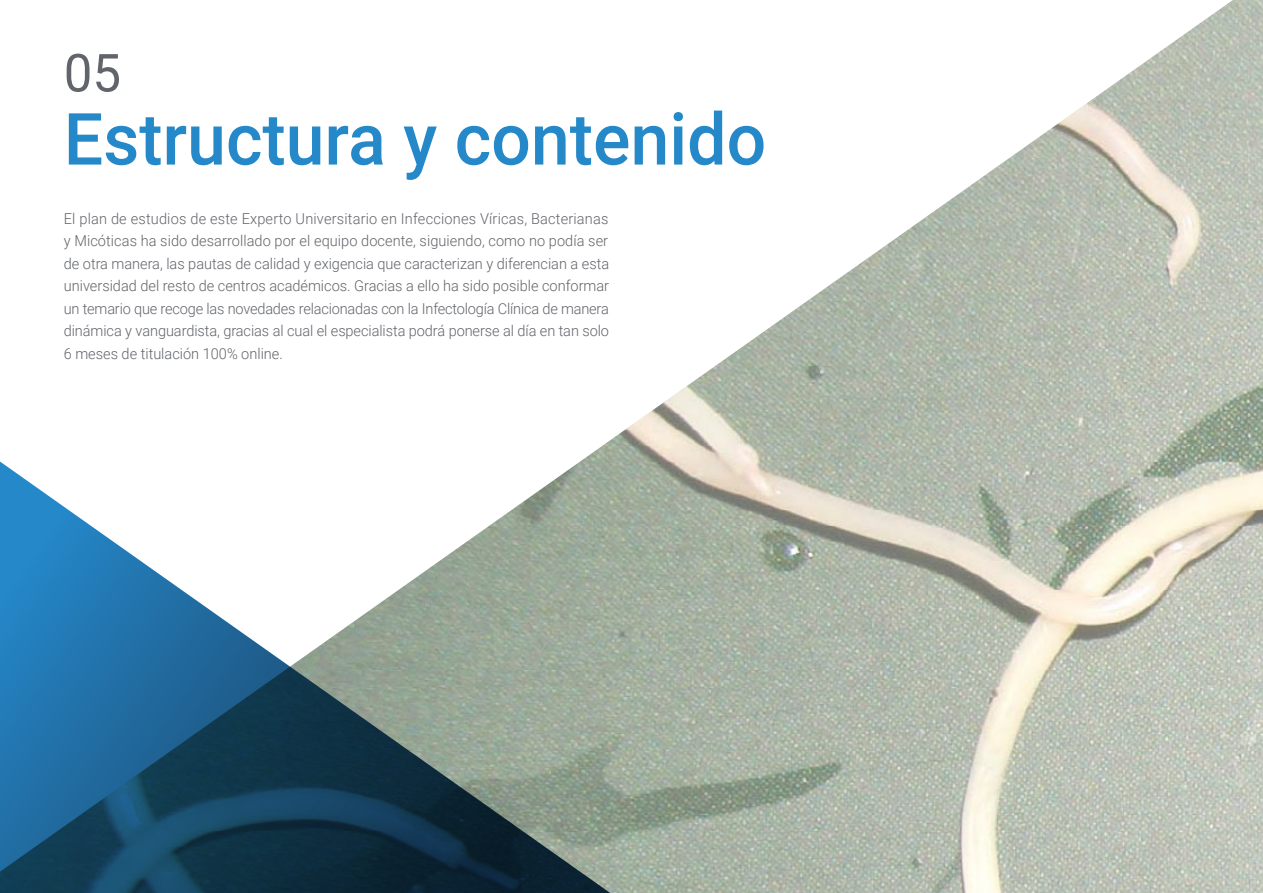
<style>
.page{position:relative;width:1263px;height:893px;background:#fff}
.page>*{position:absolute;margin:0;border:0;box-sizing:border-box;transform-origin:0 0}
.t1{font:500 72px "Roboto";color:#2488c9}
.t2{font:52.5px "Roboto";color:#61646a}
.t3{font:300 15px/22.5px "Roboto";color:#61646a;text-align:justify}
</style>
<div class="page">
<img style="left:602px;top:0;width:661px;height:893px">
<svg style="left:0;top:446px;width:640px;height:447px"></svg>
<h2 class="t2" style="left:64px;top:36px;width:59px">05</h2>
<h1 class="t1" style="left:64px;top:89px;width:704px">Estructura y contenido</h1>
<p class="t3" style="left:64px;top:207px;width:547px">El plan de estudios de este Experto Universitario en Infecciones Víricas, Bacterianas y Micóticas ha sido desarrollado por el equipo docente, siguiendo, como no podía ser de otra manera, las pautas de calidad y exigencia que caracterizan y diferencian a esta universidad del resto de centros académicos. Gracias a ello ha sido posible conformar un temario que recoge las novedades relacionadas con la Infectología Clínica de manera dinámica y vanguardista, gracias al cual el especialista podrá ponerse al día en tan solo 6 meses de titulación 100% online.</p>
</div>
